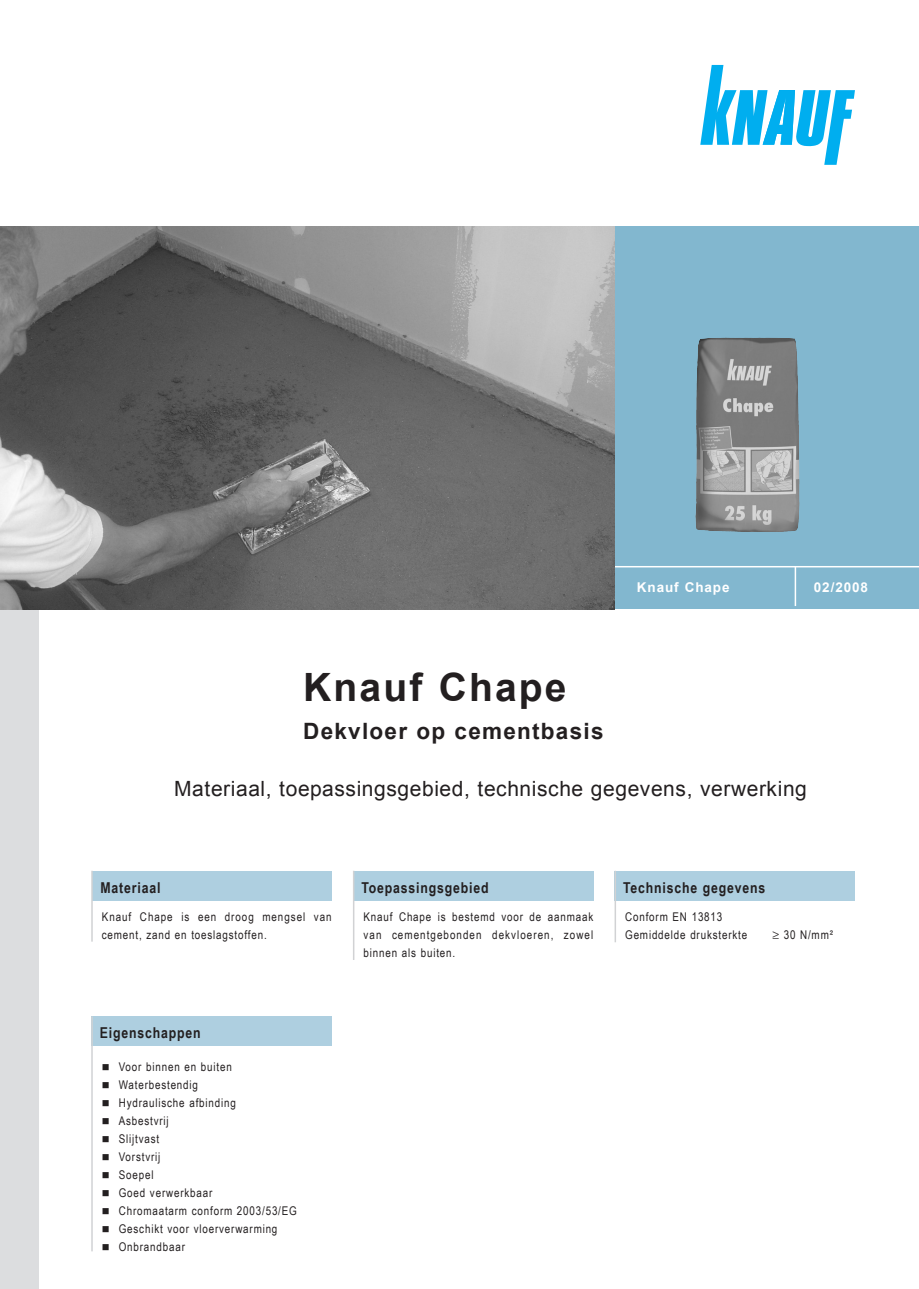
<style>
.page{position:relative;width:919px;height:1289px;background:#fff}
.page>*{position:absolute;margin:0;border:0;box-sizing:border-box;transform-origin:0 0}
.t1{font:700 39px "Arial";letter-spacing:.055em;color:#231f20}
.t2{font:700 22.5px "Arial";letter-spacing:.055em;color:#231f20}
.t3{font:21px "Arial";letter-spacing:.03em;color:#231f20}
.t4{font:700 15px "Arial Narrow";letter-spacing:.055em;color:#231f20}
.t5{font:700 13.5px "Arial";letter-spacing:.065em;color:#fff}
.t6{font:12px/18px "Arial Narrow";letter-spacing:.07em;color:#231f20}
</style>
<div class="page">
<div style="left:614px;top:226px;width:304px;height:383px;background:#82b7cf"></div>
<div style="left:0;top:286px;width:38px;height:1002px;background:#dcdddf"></div>
<svg style="left:700px;top:65px;width:154px;height:100px"></svg>
<hr style="left:587px;top:566px;width:331px;height:1px;background:#fff">
<hr style="left:794px;top:566px;width:2px;height:40px;background:#fff">
<div style="left:92px;top:870px;width:239px;height:30px;background:#aecfe0"></div>
<div style="left:353px;top:870px;width:240px;height:30px;background:#aecfe0"></div>
<img style="left:695px;top:337px;width:104px;height:195px">
<hr style="left:91px;top:870px;width:2px;height:71px;background:#d1d2d4">
<hr style="left:353px;top:870px;width:1px;height:89px;background:#d1d2d4">
<div style="left:614px;top:870px;width:240px;height:30px;background:#aecfe0"></div>
<hr style="left:614px;top:870px;width:2px;height:72px;background:#d1d2d4">
<img style="left:0;top:226px;width:614px;height:383px">
<div style="left:91px;top:1016px;width:240px;height:30px;background:#aecfe0"></div>
<hr style="left:91px;top:1016px;width:2px;height:235px;background:#d1d2d4">
<h1 class="t1" style="left:303px;top:666px;width:265px">Knauf Chape</h1>
<h2 class="t2" style="left:303px;top:718px;width:302px">Dekvloer op cementbasis</h2>
<p class="t5" style="left:637px;top:579px;width:94px">Knauf Chape</p>
<p class="t5" style="left:813px;top:579px;width:56px">02/2008</p>
<h3 class="t3" style="left:174px;top:776px;width:634px">Materiaal, toepassingsgebied, technische gegevens, verwerking</h3>
<p class="t4" style="left:100px;top:878px;width:61px">Materiaal</p>
<p class="t4" style="left:361px;top:878px;width:129px">Toepassingsgebied</p>
<p class="t6" style="left:102px;top:907px;width:231px">Knauf Chape is een droog mengsel van cement, zand en toeslagstoffen.</p>
<p class="t6" style="left:363px;top:907px;width:231px;text-align:justify">Knauf Chape is bestemd voor de aanmaak van cementgebonden dekvloeren, zowel binnen als buiten.</p>
<p class="t4" style="left:100px;top:1024px;width:102px">Eigenschappen</p>
<p class="t6" style="left:119px;top:1057px;width:180px">Voor binnen en buiten<br>Waterbestendig<br>Hydraulische afbinding<br>Asbestvrij<br>Slijtvast<br>Vorstvrij<br>Soepel<br>Goed verwerkbaar<br>Chromaatarm conform 2003/53/EG<br>Geschikt voor vloerverwarming<br>Onbrandbaar</p>
<p class="t4" style="left:623px;top:878px;width:144px">Technische gegevens</p>
<p class="t6" style="left:625px;top:907px;width:123px">Conform EN 13813<br>Gemiddelde druksterkte</p>
<p class="t6" style="left:772px;top:925px;width:62px">≥ 30 N/mm²</p>
</div>
